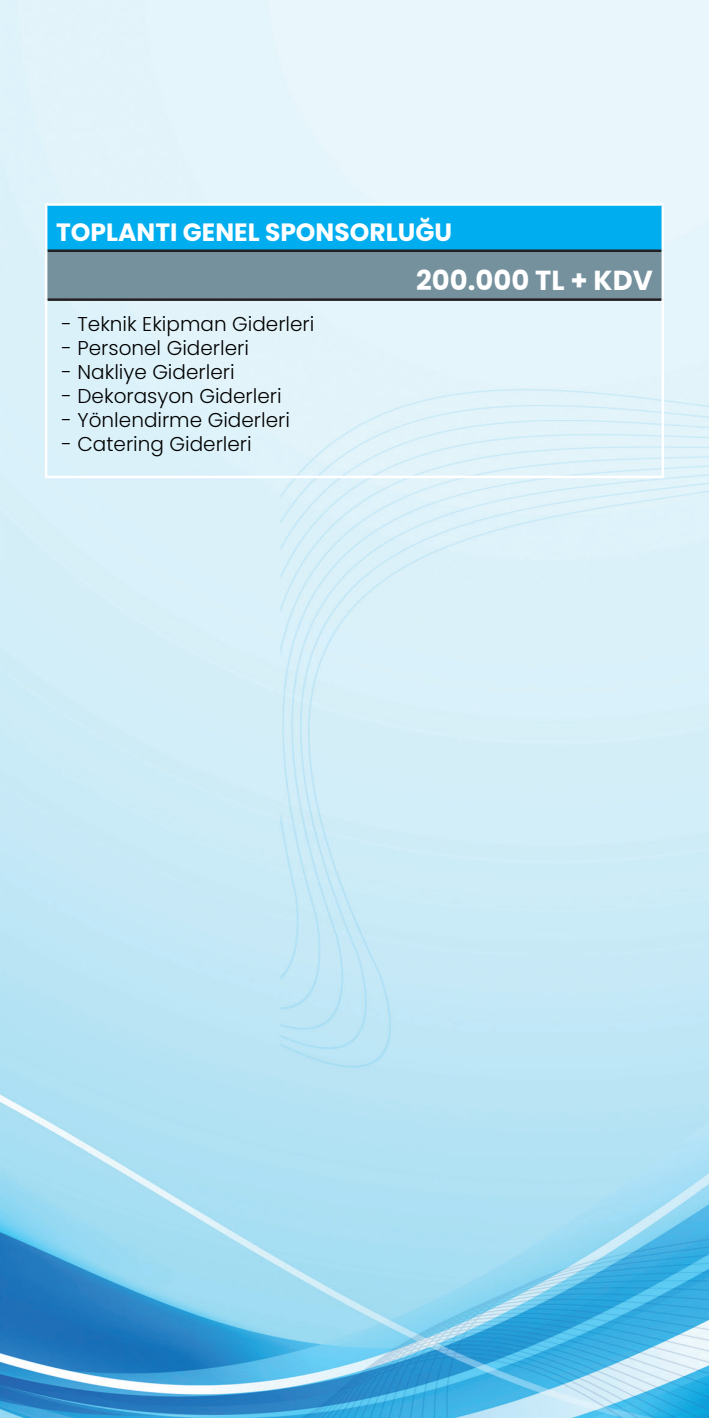
<style>
.page{position:relative;width:709px;height:1418px;background:#fff}
.page>*{position:absolute;margin:0;border:0;box-sizing:border-box;transform-origin:0 0}
.t1{font:700 27.5px "Poppins";color:#fff}
.t2{font:700 25px "Poppins";color:#fff}
.t3{font:300 20px "Poppins";color:#000}
</style>
<div class="page">
<img style="left:0;top:0;width:709px;height:1417px">
<div style="left:46px;top:204px;width:617px;height:47px;background:#00aeef"></div>
<div style="left:46px;top:251px;width:617px;height:49px;background:#74919d"></div>
<hr style="left:47px;top:249px;width:614px;height:3px;background:#231f20">
<hr style="left:47px;top:298px;width:614px;height:3px;background:#231f20">
<hr style="left:45px;top:203px;width:619px;height:3px;background:#fff">
<hr style="left:45px;top:206px;width:2px;height:45px;background:#fff">
<hr style="left:661px;top:206px;width:3px;height:45px;background:#fff">
<hr style="left:45px;top:251px;width:2px;height:49px;background:#fff">
<hr style="left:661px;top:251px;width:3px;height:49px;background:#fff">
<hr style="left:45px;top:300px;width:2px;height:175px;background:#fff">
<hr style="left:661px;top:300px;width:3px;height:175px;background:#fff">
<hr style="left:45px;top:475px;width:619px;height:3px;background:#fff">
<p class="t2" style="left:56px;top:217px;width:397px">TOPLANTI GENEL SPONSORLUĞU</p>
<h1 class="t1" style="left:416px;top:264px;width:238px">200.000 TL + KDV</h1>
<p class="t3" style="left:62px;top:312px;width:254px">- Teknik Ekipman Giderleri</p>
<p class="t3" style="left:62px;top:336px;width:189px">- Personel Giderleri</p>
<p class="t3" style="left:62px;top:360px;width:174px">- Nakliye Giderleri</p>
<p class="t3" style="left:62px;top:384px;width:221px">- Dekorasyon Giderleri</p>
<p class="t3" style="left:62px;top:408px;width:230px">- Yönlendirme Giderleri</p>
<p class="t3" style="left:62px;top:432px;width:192px">- Catering Giderleri</p>
</div>
